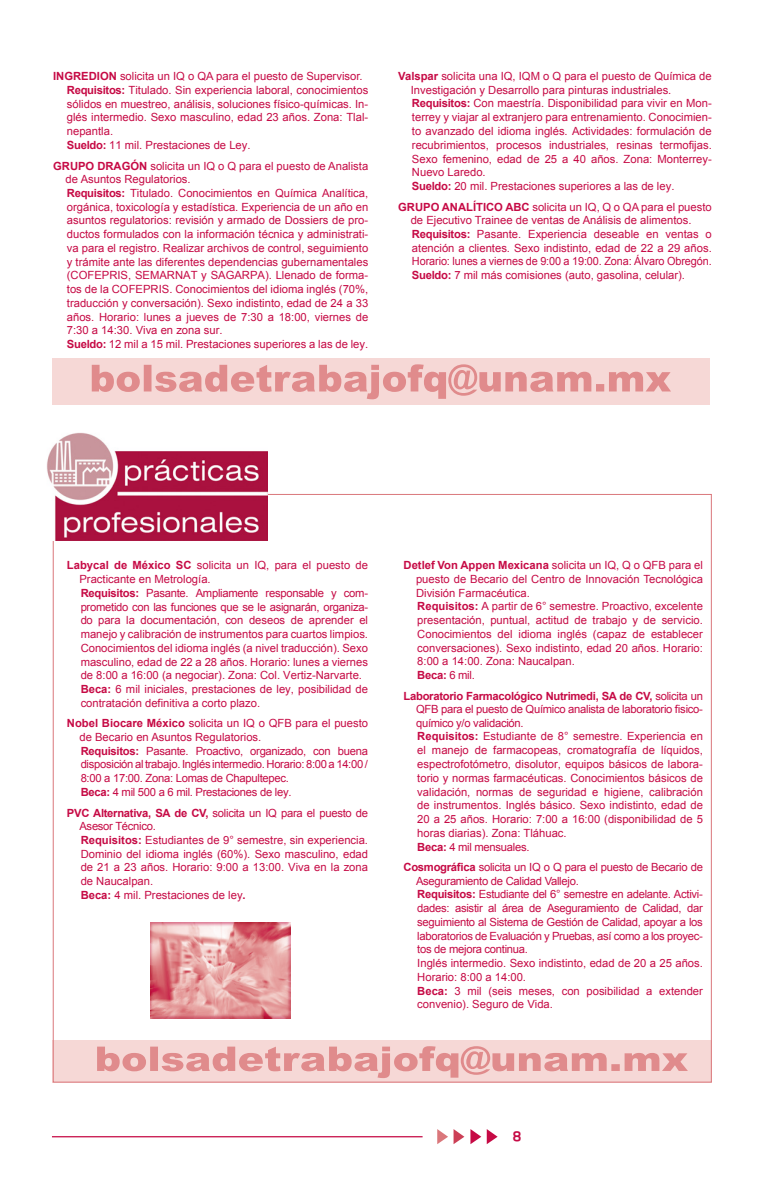
<style>
.page{position:relative;width:765px;height:1190px;background:#fff}
.page>*{position:absolute;margin:0;border:0;box-sizing:border-box;transform-origin:0 0}
.t1{font:700 15px "Teen";color:#c60a45}
.cprograma{font:11.25px/13.8px "Arial";color:#c60a45;text-align:justify}
.coordinador{font:11.25px/13.5px "Arial";color:#c60a45}
.coordinador-2{font:11.25px/13.5px "Arial";letter-spacing:-.025em;color:#c60a45}
.cprograma-2{font:11.25px "Arial";letter-spacing:-.025em;color:#c60a45}
.cprograma-3{font:700 11.25px "Arial";color:#c60a45}
.s1{font-weight:700}
.s2{font-weight:400}
</style>
<div class="page">
<hr style="left:52px;top:1135px;width:371px;height:2px;background:#c60a45">
<svg style="left:487px;top:1129px;width:11px;height:14px"></svg>
<svg style="left:470px;top:1129px;width:11px;height:14px"></svg>
<svg style="left:454px;top:1129px;width:10px;height:14px"></svg>
<svg style="left:437px;top:1129px;width:11px;height:14px"></svg>
<div style="left:53px;top:1039px;width:659px;height:43px;background:#f6d8d6"></div>
<img style="left:47px;top:433px;width:221px;height:107px">
<div style="left:150px;top:921px;width:141px;height:96px;background:#c60a45;opacity:.5"></div>
<div style="left:53px;top:358px;width:657px;height:47px;background:#f6d8d6"></div>
<svg style="left:92px;top:364px;width:579px;height:35px"></svg>
<svg style="left:97px;top:1046px;width:591px;height:31px"></svg>
<p class="coordinador" style="left:53px;top:70px;width:311px"><span class="s1">INGREDION</span> solicita un IQ o QA para el puesto de Supervisor.</p>
<p class="cprograma" style="left:67px;top:83px;width:303px"><span class="s1">Requisitos:</span> Titulado. Sin experiencia laboral, conocimientos sólidos en muestreo, análisis, soluciones físico-químicas. In&shy;glés intermedio. Sexo masculino, edad 23 años. Zona: Tlal&shy;nepantla.</p>
<p class="cprograma" style="left:67px;top:138px;width:185px"><span class="s1">Sueldo:</span> 11 mil. Prestaciones de Ley.</p>
<p class="coordinador" style="left:66px;top:159px;width:304px;text-indent:-12px"><span class="s1">GRUPO DRAGÓN</span> solicita un IQ o Q para el puesto de Analista de Asuntos Regulatorios.</p>
<p class="cprograma" style="left:67px;top:186px;width:303px"><span class="s1">Requisitos:</span> Titulado. Conocimientos en Química Analítica, orgánica, toxicología y estadística. Experiencia de un año en asuntos regulatorios: revisión y armado de Dossiers de pro&shy;ductos formulados con la información técnica y administrati&shy;va para el registro. Realizar archivos de control, seguimiento y trámite ante las diferentes dependencias gubernamentales (COFEPRIS, SEMARNAT y SAGARPA). Llenado de forma&shy;tos de la COFEPRIS. Conocimientos del idioma inglés (70%, traducción y conversación). Sexo indistinto, edad de 24 a 33 años. Horario: lunes a jueves de 7:30 a 18:00, viernes de 7:30 a 14:30. Viva en zona sur.</p>
<p class="cprograma" style="left:67px;top:337px;width:303px"><span class="s1">Sueldo:</span> 12 mil a 15 mil. Prestaciones superiores a las de ley.</p>
<p class="coordinador" style="left:411px;top:70px;width:303px;text-indent:-12px"><span class="s1">Valspar</span> solicita una IQ, IQM o Q para el puesto de Química de<br>Investigación y Desarrollo para pinturas industriales.</p>
<p class="cprograma" style="left:412px;top:97px;width:301px"><span class="s1">Requisitos:</span> Con maestría. Disponibilidad para vivir en Mon&shy;terrey y viajar al extranjero para entrenamiento. Conocimien&shy;to avanzado del idioma inglés. Actividades: formulación de recubrimientos, procesos industriales, resinas termofijas.<br>Sexo femenino, edad de 25 a 40 años. Zona: Monterrey-Nuevo Laredo.</p>
<p class="cprograma" style="left:412px;top:179px;width:264px"><span class="s1">Sueldo:</span> 20 mil. Prestaciones superiores a las de ley.</p>
<p class="coordinador" style="left:411px;top:200px;width:303px;text-indent:-12px"><span class="s1">GRUPO ANALÍTICO ABC</span> solicita un IQ, Q o QA para el puesto de Ejecutivo Trainee de ventas de Análisis de alimentos.</p>
<p class="cprograma" style="left:412px;top:227px;width:301px"><span class="s1">Requisitos:</span> Pasante. Experiencia deseable en ventas o atención a clientes. Sexo indistinto, edad de 22 a 29 años.<br>Horario: lunes a viernes de 9:00 a 19:00. Zona: Álvaro Obregón.</p>
<p class="cprograma" style="left:412px;top:268px;width:275px"><span class="s1">Sueldo:</span> 7 mil más comisiones (auto, gasolina, celular).</p>
<p class="coordinador" style="left:79px;top:559px;width:290px;text-indent:-12px"><span class="s1">Labycal de México SC</span> solicita un IQ, para el puesto de<br>Practicante en Metrología.</p>
<p class="cprograma" style="left:81px;top:586px;width:289px"><span class="s1">Requisitos:</span> Pasante. Ampliamente responsable y com&shy;prometido con las funciones que se le asignarán, organiza&shy;do para la documentación, con deseos de aprender el manejo y calibración de instrumentos para cuartos limpios.<br>Conocimientos del idioma inglés (a nivel traducción). Sexo masculino, edad de 22 a 28 años. Horario: lunes a viernes de 8:00 a 16:00 (a negociar). Zona: Col. Vertiz-Narvarte.</p>
<p class="cprograma" style="left:81px;top:682px;width:289px"><span class="s1">Beca:</span> 6 mil iniciales, prestaciones de ley, posibilidad de contratación definitiva a corto plazo.</p>
<p class="coordinador" style="left:79px;top:716px;width:290px;text-indent:-12px"><span class="s1">Nobel Biocare México</span> solicita un IQ o QFB para el puesto de Becario en Asuntos Regulatorios.</p>
<p class="cprograma" style="left:81px;top:743px;width:289px"><span class="s1">Requisitos:</span> Pasante. Proactivo, organizado, con buena disposición al trabajo. Inglés intermedio. Horario: 8:00 a 14:00 / 8:00 a 17:00. Zona: Lomas de Chapultepec.</p>
<p class="cprograma-2" style="left:81px;top:784px;width:212px"><span class="s1">Beca:</span> 4 mil 500 a 6 mil. Prestaciones de ley.</p>
<p class="coordinador-2" style="left:79px;top:805px;width:290px;text-indent:-12px"><span class="s1">PVC Alternativa, SA de CV,</span> solicita un IQ para el puesto de<br>Asesor Técnico.</p>
<p class="cprograma" style="left:81px;top:833px;width:289px"><span class="s1">Requisitos:</span> Estudiantes de 9° semestre, sin experiencia.<br>Dominio del idioma inglés (60%). Sexo masculino, edad de 21 a 23 años. Horario: 9:00 a 13:00. Viva en la zona de Naucalpan.</p>
<p class="cprograma" style="left:81px;top:888px;width:167px"><span class="s1">Beca:</span> 4 mil. Prestaciones de ley<span class="s1">.</span></p>
<p class="coordinador" style="left:416px;top:559px;width:288px;text-align:justify;text-indent:-12px"><span class="s1">Detlef Von Appen Mexicana</span> solicita un IQ, Q o QFB para el puesto de Becario del Centro de Innovación Tecnológica División Farmacéutica.</p>
<p class="cprograma" style="left:417px;top:599px;width:287px"><span class="s1">Requisitos:</span> A partir de 6° semestre. Proactivo, excelente presentación, puntual, actitud de trabajo y de servicio.<br>Conocimientos del idioma inglés (capaz de establecer conversaciones). Sexo indistinto, edad 20 años. Horario:<br>8:00 a 14:00. Zona: Naucalpan.</p>
<p class="cprograma-3" style="left:417px;top:667px;width:59px">Beca: <span class="s2">6 mil.</span></p>
<p class="coordinador" style="left:416px;top:689px;width:288px;text-align:justify;text-indent:-12px"><span class="s1">Laboratorio Farmacológico Nutrimedi, SA de CV,</span> solicita un QFB para el puesto de Químico analista de laboratorio fisico&shy;químico y/o validación.</p>
<p class="cprograma" style="left:417px;top:729px;width:287px"><span class="s1">Requisitos:</span> Estudiante de 8° semestre. Experiencia en el manejo de farmacopeas, cromatografía de líquidos, espectrofotómetro, disolutor, equipos básicos de labora&shy;torio y normas farmacéuticas. Conocimientos básicos de validación, normas de seguridad e higiene, calibración de instrumentos. Inglés básico. Sexo indistinto, edad de 20 a 25 años. Horario: 7:00 a 16:00 (disponibilidad de 5 horas diarias). Zona: Tláhuac.</p>
<p class="cprograma-2" style="left:417px;top:839px;width:114px"><span class="s1">Beca:</span> 4 mil mensuales.</p>
<p class="coordinador-2" style="left:416px;top:860px;width:288px;text-indent:-12px"><span class="s1">Cosmográfica</span> solicita un IQ o Q para el puesto de Becario de<br>Aseguramiento de Calidad Vallejo.</p>
<p class="cprograma" style="left:417px;top:887px;width:287px"><span class="s1">Requisitos:</span> Estudiante del 6° semestre en adelante. Activi&shy;dades: asistir al área de Aseguramiento de Calidad, dar seguimiento al Sistema de Gestión de Calidad, apoyar a los laboratorios de Evaluación y Pruebas, así como a los proyec&shy;tos de mejora continua.</p>
<p class="cprograma" style="left:417px;top:956px;width:287px">Inglés intermedio. Sexo indistinto, edad de 20 a 25 años.<br>Horario: 8:00 a 14:00.</p>
<p class="cprograma" style="left:417px;top:983px;width:287px"><span class="s1">Beca:</span> 3 mil (seis meses, con posibilidad a extender convenio). Seguro de Vida.</p>
<h1 class="t1" style="left:513px;top:1127px;width:10px">8</h1>
</div>
